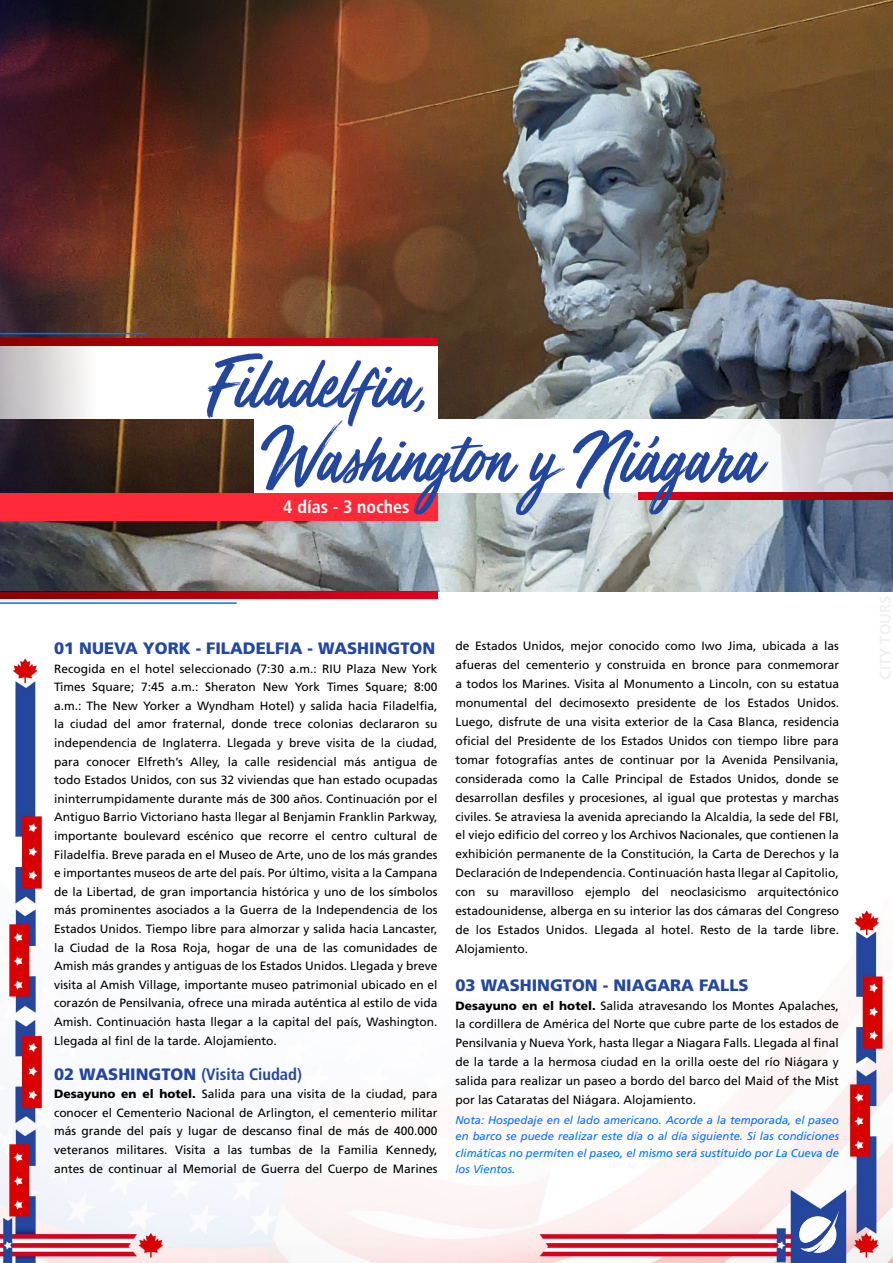
<style>
.page{position:relative;width:893px;height:1263px;background:#fff}
.page>*{position:absolute;margin:0;border:0;box-sizing:border-box;transform-origin:0 0}
.t1{font:75px "Mega Fresh";letter-spacing:-.01em;color:#23469e}
.t2{font:40.5px "Amarillo";color:#23469e}
.t3{font:700 condensed 18px "Frutiger";color:#fff}
.t4{font:900 16.5px "Frutiger";color:#23469e}
.t5{font:700 condensed 16.5px "Frutiger";color:#23469e}
.t6{font:12px/18.6px "Frutiger";color:#000;text-align:justify}
.t7{font:italic 11.25px/16.5px "Frutiger";color:#0070ff;text-align:justify}
.s1{font-weight:900;font-stretch:normal}
.s2{font-weight:900}
</style>
<div class="page">
<img style="left:0;top:591px;width:893px;height:672px">
<img style="left:800px;top:1210px;width:39px;height:43px">
<img style="left:641px;top:0;width:252px;height:591px">
<svg style="left:0;top:591px;width:437px;height:7px;background:#b0000d"></svg>
<hr style="left:0;top:602px;width:237px;height:2px;background:#0070ff">
<img style="left:0;top:0;width:641px;height:591px">
<div style="left:0;top:493px;width:437px;height:28px;background:#ff2a39"></div>
<svg style="left:0;top:345px;width:437px;height:74px"></svg>
<svg style="left:255px;top:419px;width:638px;height:74px"></svg>
<svg style="left:0;top:338px;width:437px;height:7px;background:#b4000e"></svg>
<svg style="left:638px;top:493px;width:255px;height:7px;background:#b5000e"></svg>
<hr style="left:0;top:333px;width:145px;height:1px;background:#0070ff">
<h1 class="t1" style="left:203px;top:345px;width:214px">Filadelf ia</h1>
<h2 class="t2" style="left:413px;top:408px;width:14px">´</h2>
<h1 class="t1" style="left:264px;top:419px;width:498px">Washington y Niagara</h1>
<h2 class="t2" style="left:648px;top:443px;width:14px">´</h2>
<h3 class="t3" style="left:283px;top:496px;width:128px">4 días - 3 noches</h3>
<h3 class="t4" style="left:54px;top:638px;width:383px">01 NUEVA YORK - FILADELFIA - WASHINGTON</h3>
<p class="t6" style="left:54px;top:659px;width:385px">Recogida en el hotel seleccionado (7:30 a.m.: RIU Plaza New York Times Square; 7:45 a.m.: Sheraton New York Times Square; 8:00 a.m.: The New Yorker a Wyndham Hotel) y salida hacia Filadelfia, la ciudad del amor fraternal, donde trece colonias declararon su independencia de Inglaterra. Llegada y breve visita de la ciudad, para conocer Elfreth’s Alley, la calle residencial más antigua de todo Estados Unidos, con sus 32 viviendas que han estado ocupadas ininterrumpidamente durante más de 300 años. Continuación por el Antiguo Barrio Victoriano hasta llegar al Benjamin Franklin Parkway, importante boulevard escénico que recorre el centro cultural de Filadelfia. Breve parada en el Museo de Arte, uno de los más grandes e importantes museos de arte del país. Por último, visita a la Campana de la Libertad, de gran importancia histórica y uno de los símbolos más prominentes asociados a la Guerra de la Independencia de los Estados Unidos. Tiempo libre para almorzar y salida hacia Lancaster, la Ciudad de la Rosa Roja, hogar de una de las comunidades de Amish más grandes y antiguas de los Estados Unidos. Llegada y breve visita al Amish Village, importante museo patrimonial ubicado en el corazón de Pensilvania, ofrece una mirada auténtica al estilo de vida Amish. Continuación hasta llegar a la capital del país, Washington.<br>Llegada al finl de la tarde. Alojamiento.</p>
<h3 class="t5" style="left:54px;top:1064px;width:249px"><span class="s1">02 WASHINGTON</span> (Visita Ciudad)</h3>
<p class="t6" style="left:54px;top:1085px;width:385px"><span class="s2">Desayuno en el hotel.</span> Salida para una visita de la ciudad, para conocer el Cementerio Nacional de Arlington, el cementerio militar más grande del país y lugar de descanso final de más de 400.000 veteranos militares. Visita a las tumbas de la Familia Kennedy, antes de continuar al Memorial de Guerra del Cuerpo de Marines</p>
<p class="t6" style="left:455px;top:637px;width:385px">de Estados Unidos, mejor conocido como Iwo Jima, ubicada a las afueras del cementerio y construida en bronce para conmemorar a todos los Marines. Visita al Monumento a Lincoln, con su estatua monumental del decimosexto presidente de los Estados Unidos.<br>Luego, disfrute de una visita exterior de la Casa Blanca, residencia oficial del Presidente de los Estados Unidos con tiempo libre para tomar fotografías antes de continuar por la Avenida Pensilvania, considerada como la Calle Principal de Estados Unidos, donde se desarrollan desfiles y procesiones, al igual que protestas y marchas civiles. Se atraviesa la avenida apreciando la Alcaldia, la sede del FBI, el viejo edificio del correo y los Archivos Nacionales, que contienen la exhibición permanente de la Constitución, la Carta de Derechos y la Declaración de Independencia. Continuación hasta llegar al Capitolio, con su maravilloso ejemplo del neoclasicismo arquitectónico estadounidense, alberga en su interior las dos cámaras del Congreso de los Estados Unidos. Llegada al hotel. Resto de la tarde libre.<br>Alojamiento.</p>
<h3 class="t4" style="left:455px;top:975px;width:295px">03 WASHINGTON - NIAGARA FALLS</h3>
<p class="t6" style="left:455px;top:996px;width:385px"><span class="s2">Desayuno en el hotel.</span> Salida atravesando los Montes Apalaches, la cordillera de América del Norte que cubre parte de los estados de Pensilvania y Nueva York, hasta llegar a Niagara Falls. Llegada al final de la tarde a la hermosa ciudad en la orilla oeste del río Niágara y salida para realizar un paseo a bordo del barco del Maid of the Mist por las Cataratas del Niágara. Alojamiento.</p>
<p class="t7" style="left:455px;top:1111px;width:385px">Nota: Hospedaje en el lado americano. Acorde a la temporada, el paseo en barco se puede realizar este día o al día siguiente. Si las condiciones climáticas no permiten el paseo, el mismo será sustituido por La Cueva de los Vientos.</p>
</div>
